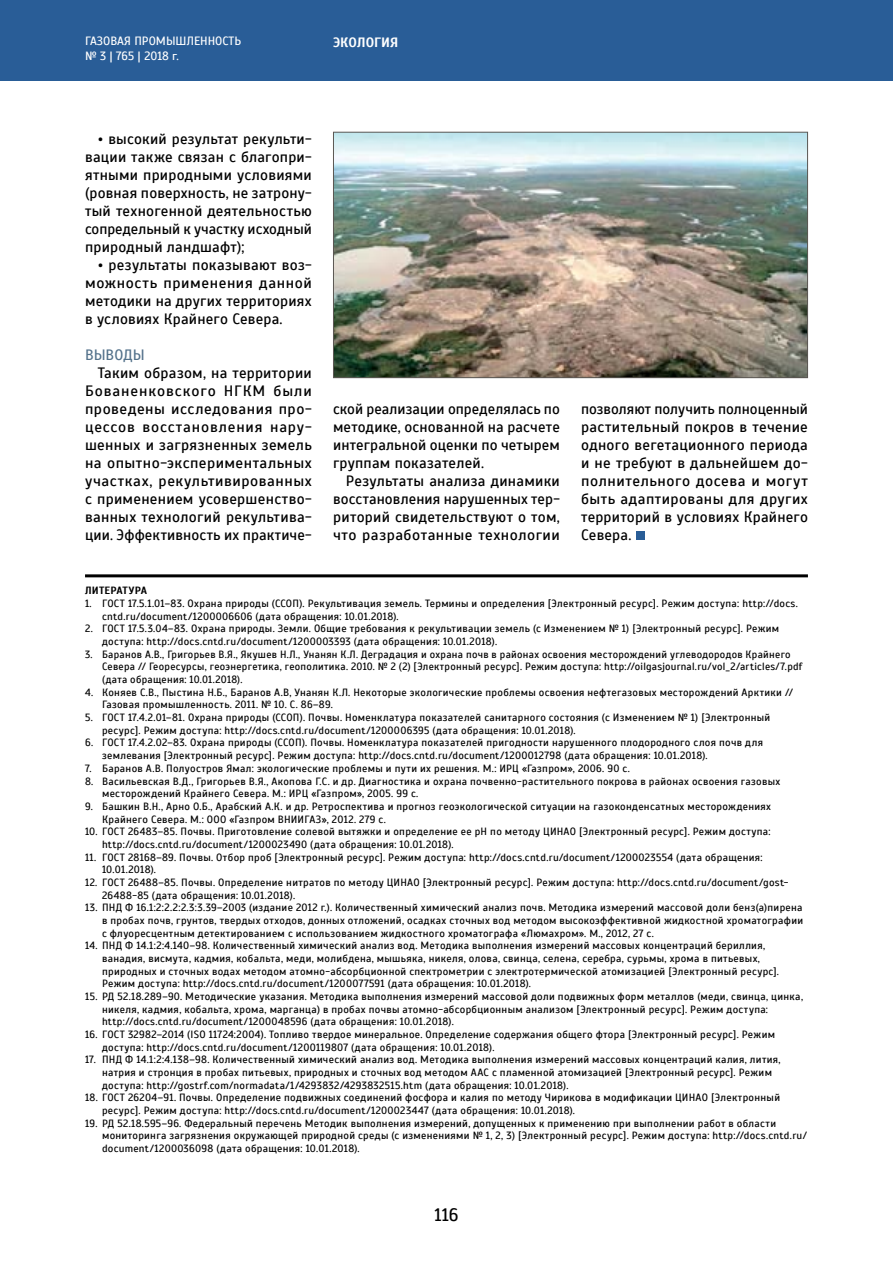
<style>
.page{position:relative;width:893px;height:1263px;background:#fff}
.page>*{position:absolute;margin:0;border:0;box-sizing:border-box;transform-origin:0 0}
.t1{font:18px "Scada";color:#000}
.t2{font:15px/18px "Scada";letter-spacing:.015em;color:#000;text-align:justify}
.t3{font:15px "Scada";color:#54728b}
.t4{font:700 13.5px "Scada";color:#fff}
.t5{font:12px/14.4px "Scada";color:#fff}
.t6{font:10.5px/12.6px "Scada";letter-spacing:.03em;color:#000}
.t7{font:700 10.5px "Scada";letter-spacing:.02em;color:#000}
</style>
<div class="page">
<div style="left:0;top:0;width:893px;height:81px;background:#295d97"></div>
<div style="left:636px;top:531px;width:8px;height:9px;background:#295d97"></div>
<hr style="left:85px;top:574px;width:723px;height:3px;background:#000">
<img style="left:335px;top:134px;width:471px;height:242px">
<div style="left:333px;top:132px;width:475px;height:246px;border:1px solid #5b5753"></div>
<p class="t5" style="left:85px;top:34px;width:158px">ГАЗОВАЯ ПРОМЫШЛЕННОСТЬ № 3 | 765 | 2018 г.</p>
<p class="t4" style="left:333px;top:34px;width:67px">ЭКОЛОГИЯ</p>
<h2 class="t2" style="left:85px;top:130px;width:228px;text-indent:13px">• высокий результат рекульти&shy;вации также связан с благопри&shy;ятными природными условиями (ровная поверхность, не затрону&shy;тый техногенной деятельностью сопредельный к участку исходный природный ландшафт);</h2>
<h2 class="t2" style="left:85px;top:256px;width:228px;text-indent:13px">• результаты показывают воз&shy;можность применения данной методики на других территориях в условиях Крайнего Севера.</h2>
<h2 class="t3" style="left:85px;top:346px;width:61px">ВЫВОДЫ</h2>
<p class="t2" style="left:85px;top:364px;width:228px;text-indent:13px">Таким образом, на территории Бованенковского НГКМ были проведены исследования про&shy;цессов восстановления нару&shy;шенных и загрязненных земель на опытно-экспериментальных участках, рекультивированных с применением усовершенство&shy;ванных технологий рекультива&shy;ции. Эффективность их практиче-</p>
<h2 class="t2" style="left:333px;top:400px;width:228px">ской реализации определялась по методике, основанной на расчете интегральной оценки по четырем группам показателей.</h2>
<h2 class="t2" style="left:333px;top:472px;width:228px;text-indent:13px">Результаты анализа динамики восстановления нарушенных тер&shy;риторий свидетельствуют о том, что разработанные технологии</h2>
<h2 class="t2" style="left:581px;top:400px;width:228px">позволяют получить полноценный растительный покров в течение одного вегетационного периода и не требуют в дальнейшем до&shy;полнительного досева и могут быть адаптированы для других территорий в условиях Крайнего Севера.</h2>
<p class="t7" style="left:85px;top:584px;width:64px">ЛИТЕРАТУРА</p>
<p class="t6" style="left:102px;top:597px;width:697px;text-indent:-17px">1. ГОСТ 17.5.1.01–83. Охрана природы (ССОП). Рекультивация земель. Термины и определения [Электронный ресурс]. Режим доступа: http://docs. cntd.ru/document/1200006606 (дата обращения: 10.01.2018).</p>
<p class="t6" style="left:102px;top:623px;width:679px;text-indent:-17px">2. ГОСТ 17.5.3.04–83. Охрана природы. Земли. Общие требования к рекультивации земель (c Изменением № 1) [Электронный ресурс]. Режим доступа: http://docs.cntd.ru/document/1200003393 (дата обращения: 10.01.2018).</p>
<p class="t6" style="left:102px;top:648px;width:702px;text-indent:-17px">3. Баранов А.В., Григорьев В.Я., Якушев Н.Л., Унанян К.Л. Деградация и охрана почв в районах освоения месторождений углеводородов Крайнего<br>Севера // Георесурсы, геоэнергетика, геополитика. 2010. № 2 (2) [Электронный ресурс]. Режим доступа: http://oilgasjournal.ru/vol_2/articles/7.pdf (дата обращения: 10.01.2018).</p>
<p class="t6" style="left:102px;top:686px;width:693px;text-indent:-17px">4. Коняев С.В., Пыстина Н.Б., Баранов А.В, Унанян К.Л. Некоторые экологические проблемы освоения нефтегазовых месторождений Арктики //<br>Газовая промышленность. 2011. № 10. С. 86–89.</p>
<p class="t6" style="left:102px;top:711px;width:670px;text-indent:-17px">5. ГОСТ 17.4.2.01–81. Охрана природы (ССОП). Почвы. Номенклатура показателей санитарного состояния (с Изменением № 1) [Электронный ресурс]. Режим доступа: http://docs.cntd.ru/document/1200006395 (дата обращения: 10.01.2018).</p>
<p class="t6" style="left:102px;top:737px;width:662px;text-indent:-17px">6. ГОСТ 17.4.2.02–83. Охрана природы (ССОП). Почвы. Номенклатура показателей пригодности нарушенного плодородного слоя почв для землевания [Электронный ресурс]. Режим доступа: http://docs.cntd.ru/document/1200012798 (дата обращения: 10.01.2018).</p>
<p class="t6" style="left:85px;top:762px;width:546px">7. Баранов А.В. Полуостров Ямал: экологические проблемы и пути их решения. М.: ИРЦ «Газпром», 2006. 90 с.</p>
<p class="t6" style="left:102px;top:775px;width:680px;text-indent:-17px">8. Васильевская В.Д., Григорьев В.Я., Акопова Г.С. и др. Диагностика и охрана почвенно-растительного покрова в районах освоения газовых месторождений Крайнего Севера. М.: ИРЦ «Газпром», 2005. 99 с.</p>
<p class="t6" style="left:102px;top:800px;width:670px;text-indent:-17px">9. Башкин В.Н., Арно О.Б., Арабский А.К. и др. Ретроспектива и прогноз геоэкологической ситуации на газоконденсатных месторождениях<br>Крайнего Севера. М.: ООО «Газпром ВНИИГАЗ», 2012. 279 с.</p>
<p class="t6" style="left:102px;top:825px;width:670px;text-indent:-17px">10. ГОСТ 26483–85. Почвы. Приготовление солевой вытяжки и определение ее pH по методу ЦИНАО [Электронный ресурс]. Режим доступа: http://docs.cntd.ru/document/1200023490 (дата обращения: 10.01.2018).</p>
<p class="t6" style="left:102px;top:851px;width:662px;text-indent:-17px">11. ГОСТ 28168–89. Почвы. Отбор проб [Электронный ресурс]. Режим доступа: http://docs.cntd.ru/document/1200023554 (дата обращения:<br>10.01.2018).</p>
<p class="t6" style="left:102px;top:876px;width:688px;text-indent:-17px">12. ГОСТ 26488–85. Почвы. Определение нитратов по методу ЦИНАО [Электронный ресурс]. Режим доступа: http://docs.cntd.ru/document/gost-<br>26488-85 (дата обращения: 10.01.2018).</p>
<p class="t6" style="left:102px;top:901px;width:703px;text-align:justify;text-indent:-17px">13. ПНД Ф 16.1:2:2.2:2.3:3.39–2003 (издание 2012 г.). Количественный химический анализ почв. Методика измерений массовой доли бенз(а)пирена в пробах почв, грунтов, твердых отходов, донных отложений, осадках сточных вод методом высокоэффективной жидкостной хроматографии с флуоресцентным детектированием с использованием жидкостного хроматографа «Люмахром». М., 2012, 27 с.</p>
<p class="t6" style="left:102px;top:939px;width:678px;text-indent:-17px">14. ПНД Ф 14.1:2:4.140–98. Количественный химический анализ вод. Методика выполнения измерений массовых концентраций бериллия, ванадия, висмута, кадмия, кобальта, меди, молибдена, мышьяка, никеля, олова, свинца, селена, серебра, сурьмы, хрома в питьевых, природных и сточных водах методом атомно-абсорбционной спектрометрии с электротермической атомизацией [Электронный ресурс].<br>Режим доступа: http://docs.cntd.ru/document/1200077591 (дата обращения: 10.01.2018).</p>
<p class="t6" style="left:102px;top:990px;width:703px;text-indent:-17px">15. РД 52.18.289–90. Методические указания. Методика выполнения измерений массовой доли подвижных форм металлов (меди, свинца, цинка, никеля, кадмия, кобальта, хрома, марганца) в пробах почвы атомно-абсорбционным анализом [Электронный ресурс]. Режим доступа: http://docs.cntd.ru/document/1200048596 (дата обращения: 10.01.2018).</p>
<p class="t6" style="left:102px;top:1028px;width:674px;text-indent:-17px">16. ГОСТ 32982–2014 (ISO 11724:2004). Топливо твердое минеральное. Определение содержания общего фтора [Электронный ресурс]. Режим доступа: http://docs.cntd.ru/document/1200119807 (дата обращения: 10.01.2018).</p>
<p class="t6" style="left:102px;top:1053px;width:680px;text-indent:-17px">17. ПНД Ф 14.1:2:4.138–98. Количественный химический анализ вод. Методика выполнения измерений массовых концентраций калия, лития, натрия и стронция в пробах питьевых, природных и сточных вод методом ААС с пламенной атомизацией [Электронный ресурс]. Режим доступа: http://gostrf.com/normadata/1/4293832/4293832515.htm (дата обращения: 10.01.2018).</p>
<p class="t6" style="left:102px;top:1092px;width:679px;text-indent:-17px">18. ГОСТ 26204–91. Почвы. Определение подвижных соединений фосфора и калия по методу Чирикова в модификации ЦИНАО [Электронный ресурс]. Режим доступа: http://docs.cntd.ru/document/1200023447 (дата обращения: 10.01.2018).</p>
<p class="t6" style="left:102px;top:1117px;width:706px;text-indent:-17px">19. РД 52.18.595–96. Федеральный перечень Методик выполнения измерений, допущенных к применению при выполнении работ в области мониторинга загрязнения окружающей природной среды (с изменениями № 1, 2, 3) [Электронный ресурс]. Режим доступа: http://docs.cntd.ru/ document/1200036098 (дата обращения: 10.01.2018).</p>
<h1 class="t1" style="left:434px;top:1204px;width:26px">116</h1>
</div>
